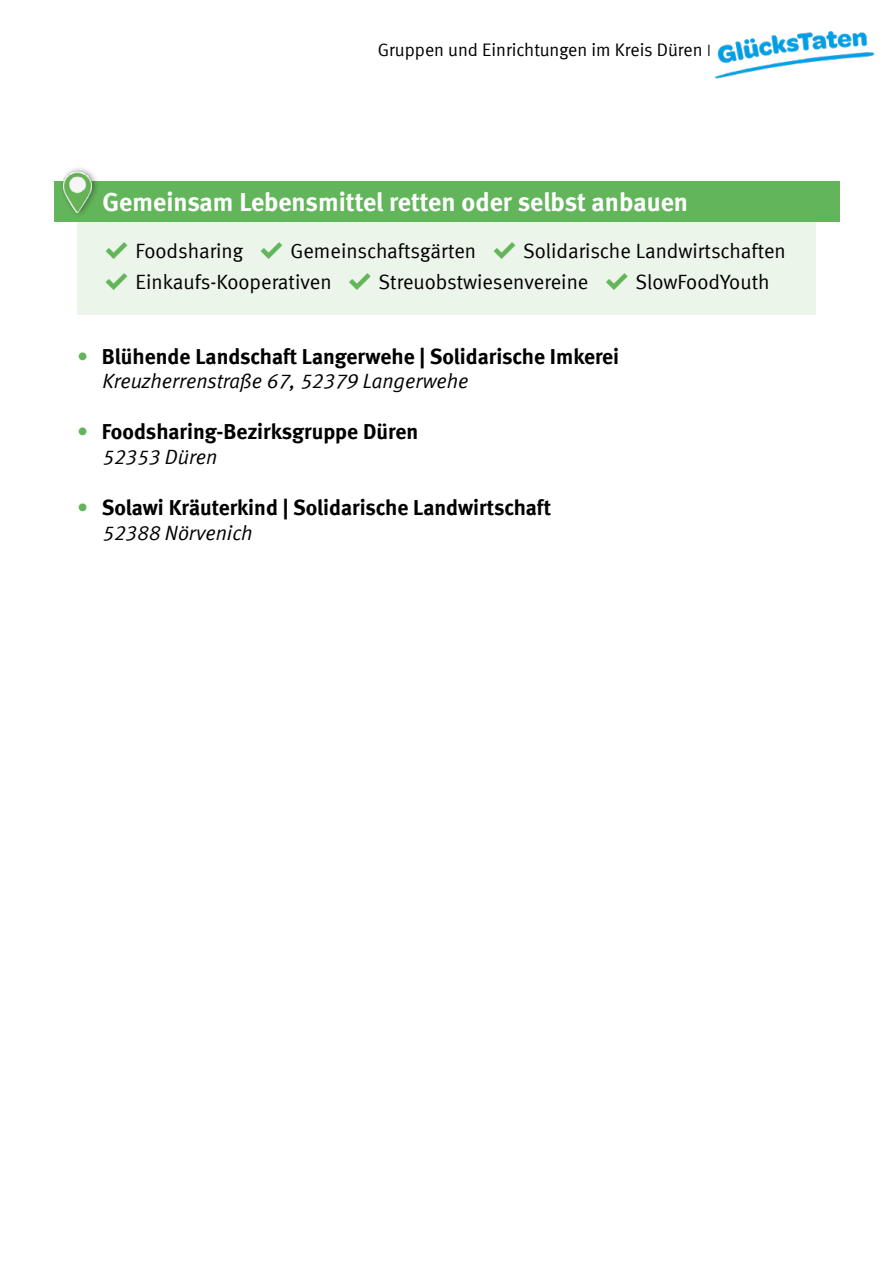
<style>
.page{position:relative;width:893px;height:1263px;background:#fff}
.page>*{position:absolute;margin:0;border:0;box-sizing:border-box;transform-origin:0 0}
.t1{font:700 26.1px "VZ Meta LF";color:#fff}
.t2{font:700 21.75px "VZ Meta LF";color:#000}
.t3{font:20.55px "VZ Meta LF";color:#000}
.t4{font:italic 20.55px "VZ Meta LF";color:#020203}
.t5{font:18.15px "VZ Meta LF";color:#000}
.s1{font-family:"Calibri";font-weight:300}
.s2{color:#62b55a}
.s3{font-weight:400;color:#62b55a}
</style>
<div class="page">
<img style="left:714px;top:31px;width:161px;height:48px">
<div style="left:77px;top:214px;width:739px;height:101px;background:#ecf5e9"></div>
<div style="left:54px;top:181px;width:785px;height:41px;background:#62b55a"></div>
<div style="left:60px;top:166px;width:40px;height:52px;background:#000;opacity:.4"></div>
<img style="left:63px;top:166px;width:28px;height:46px">
<p class="t5" style="left:378px;top:40px;width:335px">Gruppen und Einrichtungen im Kreis Düren <span class="s1">ӏ</span></p>
<p class="t1" style="left:103px;top:187px;width:587px">Gemeinsam Lebensmittel retten oder selbst anbauen</p>
<p class="t3" style="left:103px;top:239px;width:685px"><span class="s2">✔</span> Foodsharing <span class="s2">✔</span> Gemeinschaftsgärten <span class="s2">✔</span> Solidarische Landwirtschaften</p>
<p class="t3" style="left:103px;top:270px;width:668px"><span class="s2">✔</span> Einkaufs-Kooperativen <span class="s2">✔</span> Streuobstwiesenvereine <span class="s2">✔</span> SlowFoodYouth</p>
<p class="t2" style="left:77px;top:343px;width:543px"><span class="s3">•</span> Blühende Landschaft Langerwehe | Solidarische Imkerei</p>
<p class="t4" style="left:103px;top:369px;width:367px">Kreuzherrenstraße 67, 52379 Langerwehe</p>
<p class="t2" style="left:77px;top:419px;width:342px"><span class="s3">•</span> Foodsharing-Bezirksgruppe Düren</p>
<p class="t4" style="left:103px;top:445px;width:116px">52353 Düren</p>
<p class="t2" style="left:77px;top:494px;width:475px"><span class="s3">•</span> Solawi Kräuterkind | Solidarische Landwirtschaft</p>
<p class="t4" style="left:103px;top:520px;width:152px">52388 Nörvenich</p>
</div>
